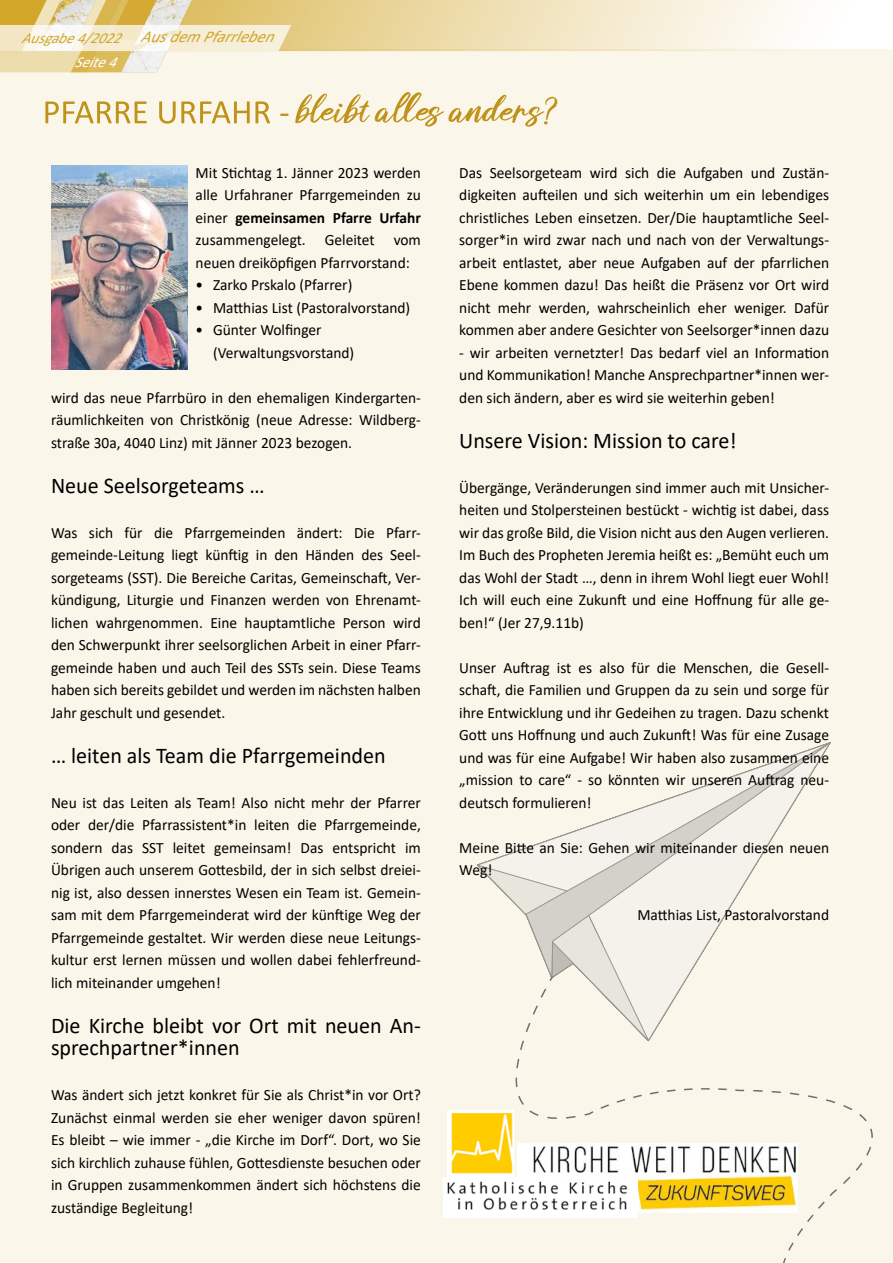
<style>
.page{position:relative;width:893px;height:1263px;background:#fff}
.page>*{position:absolute;margin:0;border:0;box-sizing:border-box;transform-origin:0 0}
.t1{font:22.5px/22.5px "Calibri";color:#000}
.t2{font:italic 16.5px "Calibri";color:#d2a629}
.t3{font:15.75px/22.5px "Calibri";color:#000;text-align:justify}
.t4{font:italic 15px "Calibri";color:#fff}
.s1{font-size:15px}
.s2{font-weight:700}
</style>
<div class="page">
<div style="left:0;top:50px;width:893px;height:1213px;background:#faf6e9"></div>
<svg style="left:525px;top:742px;width:306px;height:161px"></svg>
<img style="left:517px;top:1144px;width:31px;height:34px">
<svg style="left:476px;top:864px;width:257px;height:271px"></svg>
<svg style="left:843px;top:1105px;width:30px;height:79px"></svg>
<svg style="left:548px;top:975px;width:289px;height:288px"></svg>
<img style="left:443px;top:1178px;width:195px;height:39px">
<img style="left:448px;top:1111px;width:65px;height:66px">
<img style="left:51px;top:166px;width:136px;height:204px">
<svg style="left:0;top:0;width:893px;height:72px"></svg>
<svg style="left:45px;top:92px;width:512px;height:35px"></svg>
<p class="t2" style="left:21px;top:25px;width:264px"><span class="s1">Ausgabe4/2022</span> AusdemPfarrleben</p>
<p class="t4" style="left:74px;top:52px;width:52px">Seite4</p>
<p class="t3" style="left:196px;top:161px;width:227px">Mit Stichtag 1. Jänner 2023 werden alle Urfahraner Pfarrgemeinden zu einer <span class="s2">gemeinsamen Pfarre Urfahr </span>zusammengelegt. Geleitet vom neuen dreiköpfigen Pfarrvorstand:</p>
<p class="t3" style="left:196px;top:273px;width:158px">• Zarko Prskalo (Pfarrer)</p>
<p class="t3" style="left:196px;top:296px;width:216px">• Matthias List (Pastoralvorstand)</p>
<p class="t3" style="left:213px;top:318px;width:143px;text-indent:-17px">• Günter Wolfinger (Verwaltungsvorstand)</p>
<p class="t3" style="left:51px;top:386px;width:371px">wird das neue Pfarrbüro in den ehemaligen Kindergarten&shy;räumlichkeiten von Christkönig (neue Adresse: Wildberg&shy;straße 30a, 4040 Linz) mit Jänner 2023 bezogen.</p>
<h1 class="t1" style="left:51px;top:473px;width:215px">Neue Seelsorgeteams …</h1>
<p class="t3" style="left:51px;top:521px;width:371px">Was sich für die Pfarrgemeinden ändert: Die Pfarr&shy;gemeinde-Leitung liegt künftig in den Händen des Seel&shy;sorgeteams (SST). Die Bereiche Caritas, Gemeinschaft, Ver&shy;kündigung, Liturgie und Finanzen werden von Ehrenamt&shy;lichen wahrgenommen. Eine hauptamtliche Person wird den Schwerpunkt ihrer seelsorglichen Arbeit in einer Pfarr&shy;gemeinde haben und auch Teil des SSTs sein. Diese Teams haben sich bereits gebildet und werden im nächsten halben Jahr geschult und gesendet.</p>
<h1 class="t1" style="left:51px;top:743px;width:336px">… leiten als Team die Pfarrgemeinden</h1>
<p class="t3" style="left:51px;top:791px;width:371px">Neu ist das Leiten als Team! Also nicht mehr der Pfarrer oder der/die Pfarrassistent*in leiten die Pfarrgemeinde, sondern das SST leitet gemeinsam! Das entspricht im Übrigen auch unserem Gottesbild, der in sich selbst dreiei&shy;nig ist, also dessen innerstes Wesen ein Team ist. Gemein&shy;sam mit dem Pfarrgemeinderat wird der künftige Weg der Pfarrgemeinde gestaltet. Wir werden diese neue Leitungs&shy;kultur erst lernen müssen und wollen dabei fehlerfreund&shy;lich miteinander umgehen!</p>
<h1 class="t1" style="left:51px;top:1013px;width:371px">Die Kirche bleibt vor Ort mit neuen An&shy;sprechpartner*innen</h1>
<p class="t3" style="left:51px;top:1083px;width:371px">Was ändert sich jetzt konkret für Sie als Christ*in vor Ort?<br>Zunächst einmal werden sie eher weniger davon spüren!<br>Es bleibt – wie immer - „die Kirche im Dorf“. Dort, wo Sie sich kirchlich zuhause fühlen, Gottesdienste besuchen oder in Gruppen zusammenkommen ändert sich höchstens die zuständige Begleitung!</p>
<p class="t3" style="left:459px;top:161px;width:371px">Das Seelsorgeteam wird sich die Aufgaben und Zustän&shy;digkeiten aufteilen und sich weiterhin um ein lebendiges christliches Leben einsetzen. Der/Die hauptamtliche Seel&shy;sorger*in wird zwar nach und nach von der Verwaltungs&shy;arbeit entlastet, aber neue Aufgaben auf der pfarrlichen Ebene kommen dazu! Das heißt die Präsenz vor Ort wird nicht mehr werden, wahrscheinlich eher weniger. Dafür kommen aber andere Gesichter von Seelsorger*innen dazu</p>
<p class="t3" style="left:459px;top:341px;width:371px">- wir arbeiten vernetzter! Das bedarf viel an Information und Kommunikation! Manche Ansprechpartner*innen wer&shy;den sich ändern, aber es wird sie weiterhin geben!</p>
<h1 class="t1" style="left:459px;top:428px;width:279px">Unsere Vision: Mission to care!</h1>
<p class="t3" style="left:459px;top:476px;width:371px">Übergänge, Veränderungen sind immer auch mit Unsicher&shy;heiten und Stolpersteinen bestückt - wichtig ist dabei, dass wir das große Bild, die Vision nicht aus den Augen verlieren.<br>Im Buch des Propheten Jeremia heißt es: „Bemüht euch um das Wohl der Stadt …, denn in ihrem Wohl liegt euer Wohl!<br>Ich will euch eine Zukunft und eine Hoffnung für alle ge&shy;ben!“ (Jer 27,9.11b)</p>
<p class="t3" style="left:459px;top:656px;width:371px">Unser Auftrag ist es also für die Menschen, die Gesell&shy;schaft, die Familien und Gruppen da zu sein und sorge für ihre Entwicklung und ihr Gedeihen zu tragen. Dazu schenkt Gott uns Hoffnung und auch Zukunft! Was für eine Zusage und was für eine Aufgabe! Wir haben also zusammen eine „mission to care“ - so könnten wir unseren Auftrag neu&shy;deutsch formulieren!</p>
<p class="t3" style="left:459px;top:836px;width:371px">Meine Bitte an Sie: Gehen wir miteinander diesen neuen<br>Weg!</p>
<p class="t3" style="left:637px;top:903px;width:193px">Matthias List, Pastoralvorstand</p>
</div>
